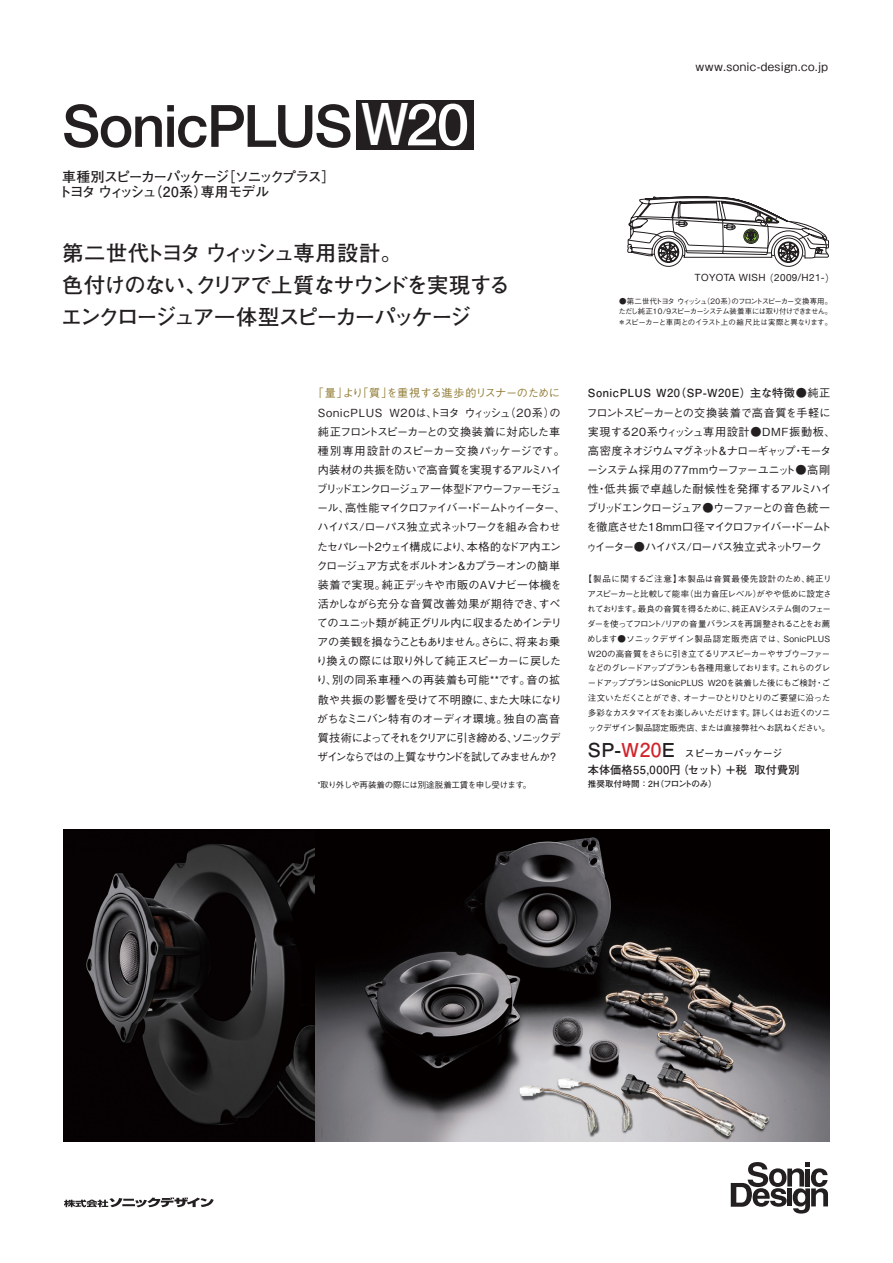
<style>
.page{position:relative;width:893px;height:1263px;background:#fff}
.page>*{position:absolute;margin:0;border:0;box-sizing:border-box;transform-origin:0 0}
.t1{font:500 58.5px "Helvetica Neue";letter-spacing:-.03em;color:#231f20}
.t2{font:700 21.3px "Futo Go B101 Pro";letter-spacing:-.07em;color:#231f20}
.t3{font:700 21.3px "Futo Go B101 Pro";letter-spacing:-.105em;color:#231f20}
.ノーマル{font:700 19.2px "Futo Go B101 Pro";color:#231f20}
.t4{font:700 13.8px "Futo Go B101 Pro";letter-spacing:-.105em;color:#231f20}
.t5{font:700 13.8px "Futo Go B101 Pro";letter-spacing:-.18em;color:#231f20}
.t6{font:500 11.7px "Gothic BBB Pro";letter-spacing:.03em;color:#231f20}
.ノーマル-2{font:500 11.1px/19.2px "Gothic BBB Pro";letter-spacing:-.07em;color:#231f20}
.ノーマル-3{font:700 11.1px "Futo Go B101 Pro";letter-spacing:.05em;color:#231f20}
.ノーマル-4{font:500 11.1px/19.2px "Gothic BBB Pro";letter-spacing:-.105em;color:#231f20}
.ノーマル-5{font:500 11.1px "Gothic BBB Pro";letter-spacing:-.125em;color:#231f20}
.ノーマル-6{font:500 11.1px/19.2px "Gothic BBB Pro";letter-spacing:-.095em;color:#231f20}
.ノーマル-7{font:500 11.1px/19.2px "Gothic BBB Pro";letter-spacing:-.11em;color:#231f20}
.ノーマル-8{font:500 11.1px/19.2px "Gothic BBB Pro";letter-spacing:-.025em;color:#231f20}
.ノーマル-9{font:500 11.1px "Gothic BBB Pro";letter-spacing:-.04em;color:#937f3a}
.ノーマル-10{font:500 11.1px "Gothic BBB Pro";letter-spacing:-.12em;color:#231f20}
.ノーマル-11{font:500 11.1px "Gothic BBB Pro";letter-spacing:.055em;color:#231f20}
.ノーマル-12{font:500 11.1px "Gothic BBB Pro";letter-spacing:-.04em;color:#231f20}
.ノーマル-13{font:500 11.1px "Gothic BBB Pro";letter-spacing:-.045em;color:#231f20}
.ノーマル-14{font:500 11.1px/19.2px "Gothic BBB Pro";color:#231f20}
.ノーマル-15{font:500 11.1px "Gothic BBB Pro";letter-spacing:-.01em;color:#231f20}
.ノーマル-16{font:500 11.1px "Gothic BBB Pro";letter-spacing:-.015em;color:#231f20}
.ノーマル-17{font:500 11.1px "Gothic BBB Pro";letter-spacing:-.13em;color:#231f20}
.ノーマル-18{font:500 11.1px "Gothic BBB Pro";letter-spacing:.01em;color:#231f20}
.ノーマル-19{font:500 11.1px "Gothic BBB Pro";letter-spacing:-.09em;color:#231f20}
.ノーマル-20{font:500 11.1px "Gothic BBB Pro";letter-spacing:-.115em;color:#231f20}
.ノーマル-21{font:500 11.1px "Gothic BBB Pro";letter-spacing:.06em;color:#231f20}
.t7{font:9.9px "Helvetica Neue";letter-spacing:.04em;color:#231f20}
.ノーマル-22{font:700 9.6px "Futo Go B101 Pro";letter-spacing:.02em;color:#231f20}
.ノーマル-23{font:500 8.55px/14.9px "Gothic BBB Pro";letter-spacing:-.05em;color:#231f20}
.ノーマル-24{font:500 8.55px/14.9px "Gothic BBB Pro";letter-spacing:-.03em;color:#231f20}
.ノーマル-25{font:500 8.55px "Gothic BBB Pro";letter-spacing:-.105em;color:#231f20}
.ノーマル-26{font:500 8.55px "Gothic BBB Pro";letter-spacing:-.05em;color:#231f20;scale:.84 1}
.ノーマル-27{font:500 8.55px "Gothic BBB Pro";letter-spacing:-.075em;color:#231f20}
.ノーマル-28{font:500 8.55px "Gothic BBB Pro";letter-spacing:-.015em;color:#231f20}
.ノーマル-29{font:500 8.55px "Gothic BBB Pro";letter-spacing:.035em;color:#231f20}
.ノーマル-30{font:700 8.55px "Futo Go B101 Pro";letter-spacing:-.005em;color:#231f20}
.ノーマル-31{font:500 8.55px "Gothic BBB Pro";letter-spacing:.065em;color:#231f20}
.ノーマル-32{font:500 8.55px "Gothic BBB Pro";letter-spacing:-.08em;color:#231f20}
.ノーマル-33{font:500 8.55px "Gothic BBB Pro";letter-spacing:.05em;color:#231f20}
.ノーマル-34{font:500 8.55px "Gothic BBB Pro";letter-spacing:-.09em;color:#231f20}
.ノーマル-35{font:500 8.55px "Gothic BBB Pro";letter-spacing:-.005em;color:#231f20}
.ノーマル-36{font:500 8.55px "Gothic BBB Pro";letter-spacing:.03em;color:#231f20}
.t8{font:500 7.5px/10.8px "Gothic BBB Pro";letter-spacing:-.1em;color:#231f20}
.t9{font:500 7.5px "Gothic BBB Pro";letter-spacing:-.045em;color:#231f20}
.t10{font:500 7.5px "Gothic BBB Pro";letter-spacing:-.12em;color:#231f20}
.t11{font:500 7.5px "Gothic BBB Pro";letter-spacing:-.08em;color:#231f20}
.s1{color:#fff}
.s2{font-family:"Gothic BBB Pro";font-weight:500}
.s3{color:#d1232a}
</style>
<div class="page">
<img style="left:64px;top:829px;width:765px;height:313px">
<svg style="left:731px;top:1162px;width:97px;height:51px"></svg>
<svg style="left:64px;top:1197px;width:150px;height:10px"></svg>
<div style="left:356px;top:100px;width:117px;height:50px;background:#231f20"></div>
<svg style="left:627px;top:196px;width:202px;height:71px"></svg>
<p class="t1" style="left:62px;top:79px;width:408px">SonicPLUS <span class="s1">W20</span></p>
<p class="t4" style="left:222px;top:166px;width:115px">［ソニックプラス[</p>
<p class="t4" style="left:62px;top:166px;width:169px">車種別スピーカーパッケージ</p>
<p class="t4" style="left:201px;top:181px;width:70px">専用モデル</p>
<p class="t4" style="left:148px;top:181px;width:61px">（20系）</p>
<p class="t5" style="left:59px;top:181px;width:99px">トヨタウィッシュ</p>
<p class="t2" style="left:62px;top:236px;width:341px">第二世代トヨタウィッシュ専用設計。</p>
<p class="t2" style="left:195px;top:268px;width:316px">クリアで上質なサウンドを実現する</p>
<p class="t2" style="left:62px;top:268px;width:146px">色付けのない、</p>
<p class="t3" style="left:61px;top:300px;width:412px">エンクロージュア一体型スピーカーパッケージ</p>
<p class="ノーマル-9" style="left:313px;top:384px;width:37px">「量」</p>
<p class="ノーマル-9" style="left:357px;top:384px;width:37px">「質」</p>
<p class="ノーマル-9" style="left:387px;top:384px;width:175px">を重視する進歩的リスナーのために</p>
<p class="ノーマル-9" style="left:343px;top:384px;width:22px">より</p>
<p class="ノーマル-2" style="left:505px;top:401px;width:57px">（20系の）</p>
<p class="ノーマル-20" style="left:389px;top:403px;width:123px">W20はトヨタウィッシュ</p>
<p class="ノーマル-2" style="left:426px;top:401px;width:13px">、</p>
<p class="ノーマル-21" style="left:318px;top:403px;width:66px">SonicPLUS</p>
<p class="ノーマル-2" style="left:318px;top:420px;width:244px">純正フロントスピーカーとの交換装着に対応した車</p>
<p class="ノーマル-15" style="left:318px;top:442px;width:249px">種別専用設計のスピーカー交換パッケージです。</p>
<p class="ノーマル-13" style="left:318px;top:461px;width:246px">内装材の共振を防いで高音質を実現するアルミハイ</p>
<p class="ノーマル-5" style="left:316px;top:480px;width:247px">ブリッドエンクロージュア一体型ドアウーファーモジュ</p>
<p class="ノーマル-5" style="left:345px;top:499px;width:222px">高性能マイクロファイバードームトゥイーター、</p>
<p class="ノーマル-2" style="left:317px;top:497px;width:245px">ール、<br>ハイパス/ローパス独立式ネットワークを組み合わせたセパレート2ウェイ構成により本格的なドア内エン</p>
<p class="ノーマル-2" style="left:465px;top:535px;width:97px;text-indent:-4px">、<br>カプラーオンの簡単</p>
<p class="ノーマル-2" style="left:464px;top:497px;width:13px">・</p>
<p class="ノーマル-2" style="left:382px;top:554px;width:181px;text-indent:-65px">クロージュア方式をボルトオン<br>純正デッキや市販のAVナビ一体機を</p>
<p class="ノーマル-2" style="left:456px;top:554px;width:13px">＆</p>
<p class="ノーマル-8" style="left:318px;top:574px;width:244px">装着で実現。<br>活かしながら充分な音質改善効果が期待できすべ</p>
<p class="ノーマル-2" style="left:533px;top:593px;width:13px">、</p>
<p class="ノーマル-2" style="left:317px;top:612px;width:246px">てのユニット類が純正グリル内に収まるためインテリ</p>
<p class="ノーマル-2" style="left:515px;top:631px;width:46px">将来お乗</p>
<p class="ノーマル-17" style="left:317px;top:633px;width:205px">アの美観を損なうこともありませんさらに、</p>
<p class="ノーマル-2" style="left:475px;top:631px;width:13px">。</p>
<p class="ノーマル-2" style="left:316px;top:650px;width:246px">り換えの際には取り外して純正スピーカーに戻した</p>
<p class="ノーマル-2" style="left:526px;top:669px;width:35px">音の拡</p>
<p class="ノーマル-18" style="left:316px;top:671px;width:216px">り別の同系車種への再装着も可能**です。</p>
<p class="ノーマル-14" style="left:318px;top:669px;width:246px;text-indent:8px">、<br>散や共振の影響を受けて不明瞭にまた大味になり</p>
<p class="ノーマル-2" style="left:484px;top:688px;width:13px">、</p>
<p class="ノーマル-2" style="left:504px;top:707px;width:58px">独自の高音</p>
<p class="ノーマル-6" style="left:317px;top:707px;width:245px">がちなミニバン特有のオーディオ環境。<br>質技術によってそれをクリアに引き締めるソニックデ</p>
<p class="ノーマル-2" style="left:507px;top:727px;width:13px">、</p>
<p class="ノーマル-2" style="left:547px;top:746px;width:13px">?</p>
<p class="ノーマル-10" style="left:317px;top:748px;width:234px">ザインならではの上質なサウンドを試してみませんか</p>
<p class="ノーマル-26" style="left:318px;top:778px;width:255px">*取り外しや再装着の際には別途脱着工賃を申し受けます。</p>
<p class="t6" style="left:696px;top:57px;width:134px">www.sonic-design.co j p.</p>
<p class="t7" style="left:764px;top:271px;width:73px"><span class="s2">（</span>2009/H21-<span class="s2">(</span></p>
<p class="t7" style="left:695px;top:271px;width:72px">TOYOTA WISH</p>
<p class="t11" style="left:703px;top:295px;width:34px">（20系）</p>
<p class="t8" style="left:619px;top:294px;width:215px">●第二世代トヨタウィッシュ<br>ただし純正10/9スピーカーシステム装着車には取り付けできません。</p>
<p class="t9" style="left:618px;top:316px;width:216px">＊スピーカーと車両とのイラスト上の縮尺比は実際と異なります。</p>
<p class="t10" style="left:731px;top:295px;width:102px">のフロントスピーカー交換専用。</p>
<p class="ノーマル-3" style="left:675px;top:384px;width:157px">（SP W- 20E）主な特徴<span class="s2">●純正</span></p>
<p class="ノーマル-3" style="left:588px;top:384px;width:94px">SonicPLUS W20</p>
<p class="ノーマル-2" style="left:586px;top:401px;width:246px">フロントスピーカーとの交換装着で高音質を手軽に</p>
<p class="ノーマル-11" style="left:588px;top:423px;width:249px">実現する20系ウィッシュ専用設計●DMF振動板、</p>
<p class="ノーマル-7" style="left:717px;top:440px;width:116px">＆ナローギャップモータ</p>
<p class="ノーマル-19" style="left:588px;top:442px;width:133px">高密度ネオジウムマグネット</p>
<p class="ノーマル-12" style="left:587px;top:461px;width:245px">ーシステム採用の77mmウーファーユニット●高剛</p>
<p class="ノーマル-16" style="left:604px;top:480px;width:229px">低共振で卓越した耐候性を発揮するアルミハイ</p>
<p class="ノーマル-2" style="left:793px;top:440px;width:13px">・</p>
<p class="ノーマル-4" style="left:586px;top:478px;width:247px">性<br>ブリッドエンクロージュア●ウーファーとの音色統一を徹底させた18mm 口径マイクロファイバードームト</p>
<p class="ノーマル-2" style="left:596px;top:478px;width:13px">・</p>
<p class="ノーマル-7" style="left:586px;top:516px;width:237px;text-indent:202px">・<br>ゥイーター●ハイパス/ローパス独立式ネットワーク</p>
<p class="ノーマル-23" style="left:806px;top:570px;width:27px">純正リ</p>
<p class="ノーマル-33" style="left:584px;top:572px;width:99px">【製品に関するご注意】</p>
<p class="ノーマル-31" style="left:678px;top:572px;width:133px">本製品は音質最優先設計のため、</p>
<p class="ノーマル-35" style="left:685px;top:587px;width:78px">（出力音圧レベル）</p>
<p class="ノーマル-28" style="left:757px;top:587px;width:76px">がやや低めに設定さ</p>
<p class="ノーマル-25" style="left:587px;top:587px;width:103px">アスピーカーと比較して能率</p>
<p class="ノーマル-23" style="left:638px;top:600px;width:99px">最良の音質を得るために、</p>
<p class="ノーマル-32" style="left:732px;top:602px;width:101px">純正AVシステム側のフェー</p>
<p class="ノーマル-23" style="left:587px;top:600px;width:55px">れております。</p>
<p class="ノーマル-25" style="left:587px;top:617px;width:245px">ダーを使ってフロント/リアの音量バランスを再調整されることをお薦</p>
<p class="ノーマル-36" style="left:783px;top:632px;width:48px">SonicPLUS</p>
<p class="ノーマル-29" style="left:587px;top:632px;width:200px">めします●ソニックデザイン製品認定販売店では、</p>
<p class="ノーマル-23" style="left:588px;top:645px;width:244px">W20の高音質をさらに引き立てるリアスピーカーやサブウーファー</p>
<p class="ノーマル-23" style="left:782px;top:660px;width:49px">これらのグレ</p>
<p class="ノーマル-27" style="left:588px;top:661px;width:198px">などのグレードアッププランも各種用意しております。</p>
<p class="ノーマル-24" style="left:708px;top:675px;width:110px">W20を装着した後にもご検討</p>
<p class="ノーマル-23" style="left:822px;top:675px;width:10px">ご</p>
<p class="ノーマル-24" style="left:683px;top:675px;width:149px;text-indent:-95px">ードアッププランはSonicPLUS<br>オーナーひとりひとりのご要望に沿った</p>
<p class="ノーマル-23" style="left:815px;top:675px;width:10px">・</p>
<p class="ノーマル-23" style="left:588px;top:689px;width:100px">注文いただくことができ、</p>
<p class="ノーマル-23" style="left:700px;top:704px;width:131px;text-indent:-112px">多彩なカスタマイズをお楽しみいただけます。<br>または直接弊社へお訊ねください。</p>
<p class="ノーマル-34" style="left:752px;top:706px;width:79px">詳しくはお近くのソニ</p>
<p class="ノーマル-28" style="left:588px;top:721px;width:117px">ックデザイン製品認定販売店、</p>
<p class="ノーマル-22" style="left:685px;top:746px;width:99px">スピーカーパッケージ</p>
<p class="ノーマル" style="left:588px;top:735px;width:88px">SP <span class="s3">W</span>- <span class="s3">20</span>E</p>
<p class="ノーマル-3" style="left:677px;top:761px;width:53px">（セット）</p>
<p class="ノーマル-3" style="left:588px;top:761px;width:94px">本体価格55,000円</p>
<p class="ノーマル-30" style="left:588px;top:777px;width:131px">推奨取付時間： （H2 フロントのみ(</p>
<p class="ノーマル-3" style="left:725px;top:761px;width:23px">＋税</p>
<p class="ノーマル-3" style="left:754px;top:761px;width:47px">取付費別</p>
</div>
